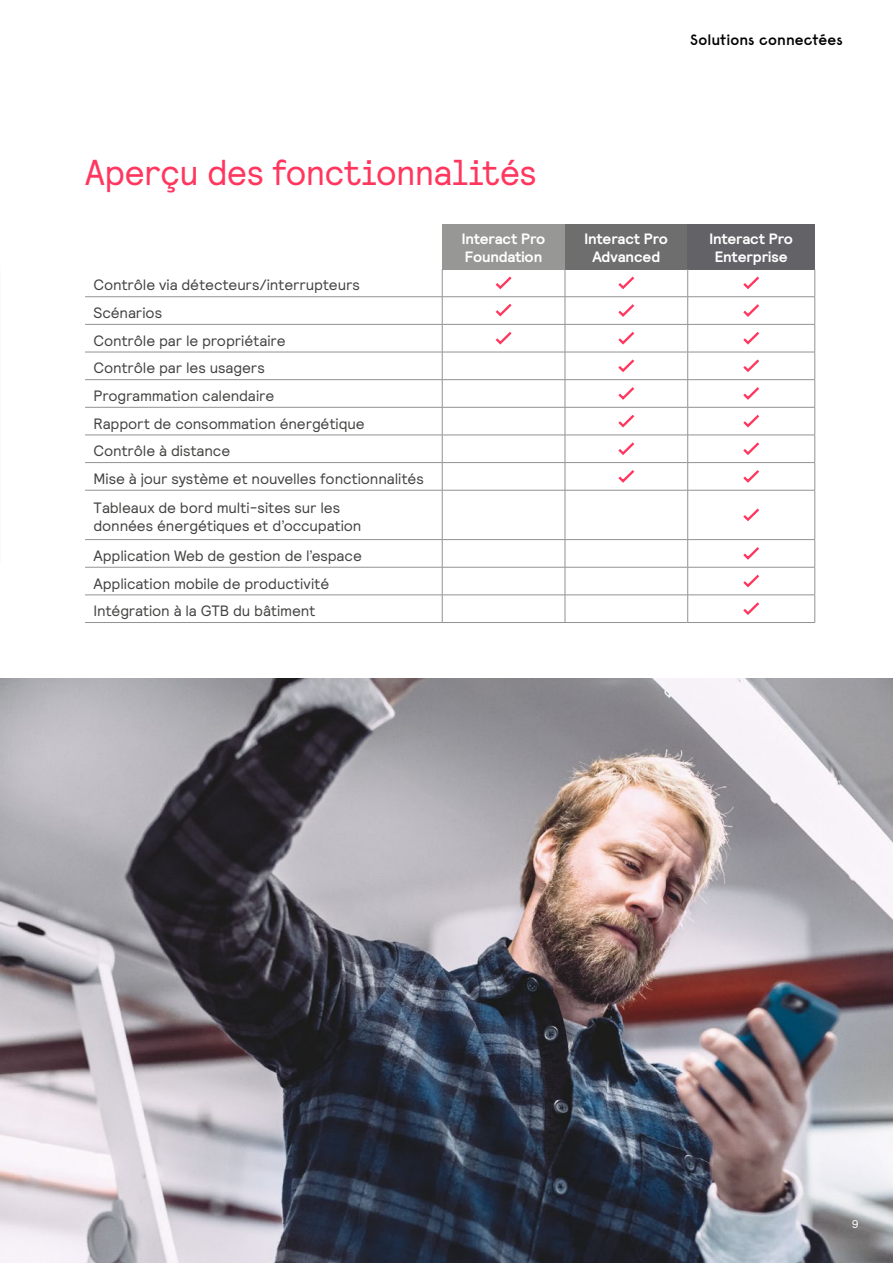
<style>
.page{position:relative;width:893px;height:1263px;background:#fff}
.page>*{position:absolute;margin:0;border:0;box-sizing:border-box;transform-origin:0 0}
.Titre_Page_interact{font:36px "Signify Relative Faux";letter-spacing:-.005em;color:#ff375f}
.t1{font:15px/18px "Signify Relative";letter-spacing:-.01em;color:#424241}
.t2{font:700 15px/18px "Signify Relative";letter-spacing:-.01em;color:#fff;text-align:center}
._1_Produit_Tétière_Gauche{font:600 15px "Signify Raisonne";letter-spacing:.005em;color:#000}
.t3{font:11.25px "Signify Relative";color:#fff}
</style>
<div class="page">
<div style="left:442px;top:224px;width:123px;height:45px;background:#979796"></div>
<div style="left:565px;top:224px;width:123px;height:45px;background:#6f6e6e"></div>
<div style="left:688px;top:224px;width:127px;height:45px;background:#636367"></div>
<hr style="left:85px;top:296px;width:357px;height:1px;background:#929292">
<hr style="left:442px;top:296px;width:123px;height:1px;background:#929292">
<hr style="left:565px;top:296px;width:123px;height:1px;background:#929292">
<hr style="left:688px;top:296px;width:127px;height:1px;background:#929292">
<hr style="left:85px;top:324px;width:357px;height:1px;background:#929292">
<hr style="left:85px;top:462px;width:357px;height:1px;background:#929292">
<hr style="left:85px;top:352px;width:357px;height:1px;background:#929292">
<hr style="left:85px;top:379px;width:357px;height:1px;background:#929292">
<hr style="left:85px;top:407px;width:357px;height:1px;background:#929292">
<hr style="left:85px;top:435px;width:357px;height:1px;background:#929292">
<hr style="left:85px;top:490px;width:357px;height:1px;background:#929292">
<hr style="left:85px;top:539px;width:357px;height:1px;background:#929292">
<hr style="left:85px;top:567px;width:357px;height:1px;background:#929292">
<hr style="left:85px;top:595px;width:357px;height:1px;background:#929292">
<hr style="left:85px;top:622px;width:357px;height:1px;background:#929292">
<svg style="left:442px;top:269px;width:1px;height:221px"></svg>
<hr style="left:442px;top:490px;width:1px;height:49px;background:#929292">
<svg style="left:442px;top:540px;width:1px;height:82px"></svg>
<hr style="left:442px;top:324px;width:123px;height:1px;background:#929292">
<hr style="left:442px;top:462px;width:123px;height:1px;background:#929292">
<hr style="left:442px;top:352px;width:123px;height:1px;background:#929292">
<hr style="left:442px;top:379px;width:123px;height:1px;background:#929292">
<hr style="left:442px;top:407px;width:123px;height:1px;background:#929292">
<hr style="left:442px;top:435px;width:123px;height:1px;background:#929292">
<hr style="left:442px;top:490px;width:123px;height:1px;background:#929292">
<hr style="left:565px;top:490px;width:123px;height:1px;background:#929292">
<hr style="left:442px;top:539px;width:123px;height:1px;background:#929292">
<hr style="left:565px;top:539px;width:123px;height:1px;background:#929292">
<hr style="left:442px;top:567px;width:123px;height:1px;background:#929292">
<hr style="left:565px;top:567px;width:123px;height:1px;background:#929292">
<hr style="left:442px;top:595px;width:123px;height:1px;background:#929292">
<hr style="left:565px;top:595px;width:123px;height:1px;background:#929292">
<hr style="left:442px;top:622px;width:123px;height:1px;background:#929292">
<hr style="left:565px;top:622px;width:123px;height:1px;background:#929292">
<svg style="left:565px;top:269px;width:1px;height:221px"></svg>
<hr style="left:565px;top:490px;width:1px;height:49px;background:#929292">
<hr style="left:687px;top:490px;width:1px;height:49px;background:#929292">
<svg style="left:565px;top:540px;width:1px;height:82px"></svg>
<svg style="left:687px;top:540px;width:1px;height:82px"></svg>
<hr style="left:565px;top:324px;width:123px;height:1px;background:#929292">
<hr style="left:688px;top:324px;width:127px;height:1px;background:#929292">
<hr style="left:565px;top:462px;width:123px;height:1px;background:#929292">
<hr style="left:688px;top:462px;width:127px;height:1px;background:#929292">
<hr style="left:565px;top:352px;width:123px;height:1px;background:#929292">
<hr style="left:688px;top:352px;width:127px;height:1px;background:#929292">
<hr style="left:565px;top:379px;width:123px;height:1px;background:#929292">
<hr style="left:688px;top:379px;width:127px;height:1px;background:#929292">
<hr style="left:565px;top:407px;width:123px;height:1px;background:#929292">
<hr style="left:688px;top:407px;width:127px;height:1px;background:#929292">
<hr style="left:565px;top:435px;width:123px;height:1px;background:#929292">
<hr style="left:688px;top:435px;width:127px;height:1px;background:#929292">
<hr style="left:688px;top:490px;width:127px;height:1px;background:#929292">
<hr style="left:688px;top:539px;width:127px;height:1px;background:#929292">
<hr style="left:688px;top:567px;width:127px;height:1px;background:#929292">
<hr style="left:688px;top:595px;width:127px;height:1px;background:#929292">
<hr style="left:688px;top:622px;width:127px;height:1px;background:#929292">
<svg style="left:687px;top:269px;width:1px;height:221px"></svg>
<svg style="left:814px;top:269px;width:1px;height:221px"></svg>
<hr style="left:814px;top:490px;width:1px;height:49px;background:#929292">
<svg style="left:814px;top:540px;width:1px;height:82px"></svg>
<svg style="left:495px;top:276px;width:17px;height:14px"></svg>
<svg style="left:618px;top:276px;width:17px;height:14px"></svg>
<svg style="left:743px;top:276px;width:17px;height:13px"></svg>
<svg style="left:495px;top:303px;width:17px;height:14px"></svg>
<svg style="left:618px;top:304px;width:17px;height:13px"></svg>
<svg style="left:743px;top:304px;width:17px;height:13px"></svg>
<svg style="left:495px;top:332px;width:17px;height:13px"></svg>
<svg style="left:618px;top:332px;width:17px;height:13px"></svg>
<svg style="left:743px;top:332px;width:17px;height:13px"></svg>
<svg style="left:618px;top:359px;width:17px;height:13px"></svg>
<svg style="left:743px;top:359px;width:17px;height:13px"></svg>
<svg style="left:618px;top:387px;width:17px;height:13px"></svg>
<svg style="left:743px;top:387px;width:17px;height:13px"></svg>
<svg style="left:618px;top:414px;width:17px;height:14px"></svg>
<svg style="left:743px;top:414px;width:17px;height:14px"></svg>
<svg style="left:618px;top:442px;width:17px;height:13px"></svg>
<svg style="left:743px;top:442px;width:16px;height:13px"></svg>
<svg style="left:618px;top:470px;width:17px;height:13px"></svg>
<svg style="left:743px;top:470px;width:17px;height:13px"></svg>
<svg style="left:743px;top:508px;width:17px;height:13px"></svg>
<svg style="left:743px;top:547px;width:17px;height:13px"></svg>
<svg style="left:743px;top:574px;width:17px;height:14px"></svg>
<svg style="left:743px;top:602px;width:16px;height:13px"></svg>
<img style="left:0;top:678px;width:893px;height:585px">
<p class="Titre_Page_interact" style="left:85px;top:149px;width:453px">Aperçu des fonctionnalités</p>
<p class="_1_Produit_Tétière_Gauche" style="left:690px;top:30px;width:154px">Solutions connectées</p>
<p class="t1" style="left:94px;top:276px;width:268px">Contrôle via détecteurs/interrupteurs</p>
<p class="t1" style="left:94px;top:303px;width:70px">Scénarios</p>
<p class="t1" style="left:94px;top:331px;width:194px">Contrôle par le propriétaire</p>
<p class="t1" style="left:94px;top:359px;width:173px">Contrôle par les usagers</p>
<p class="t1" style="left:94px;top:386px;width:182px">Programmation calendaire</p>
<p class="t1" style="left:94px;top:414px;width:273px">Rapport de consommation énergétique</p>
<p class="t1" style="left:94px;top:441px;width:138px">Contrôle à distance</p>
<p class="t1" style="left:94px;top:469px;width:332px">Mise à jour système et nouvelles fonctionnalités</p>
<p class="t1" style="left:94px;top:499px;width:269px">Tableaux de bord multi-sites sur les données énergétiques et d’occupation</p>
<p class="t1" style="left:94px;top:546px;width:270px">Application Web de gestion de l’espace</p>
<p class="t1" style="left:94px;top:574px;width:237px">Application mobile de productivité</p>
<p class="t1" style="left:94px;top:601px;width:224px">Intégration à la GTB du bâtiment</p>
<p class="t2" style="left:462px;top:229px;width:85px;text-align:left">Interact Pro<br>Foundation</p>
<p class="t2" style="left:585px;top:229px;width:85px">Interact Pro<br>Advanced</p>
<p class="t2" style="left:710px;top:229px;width:85px">Interact Pro<br>Enterprise</p>
<p class="t3" style="left:852px;top:1216px;width:8px">9</p>
</div>
